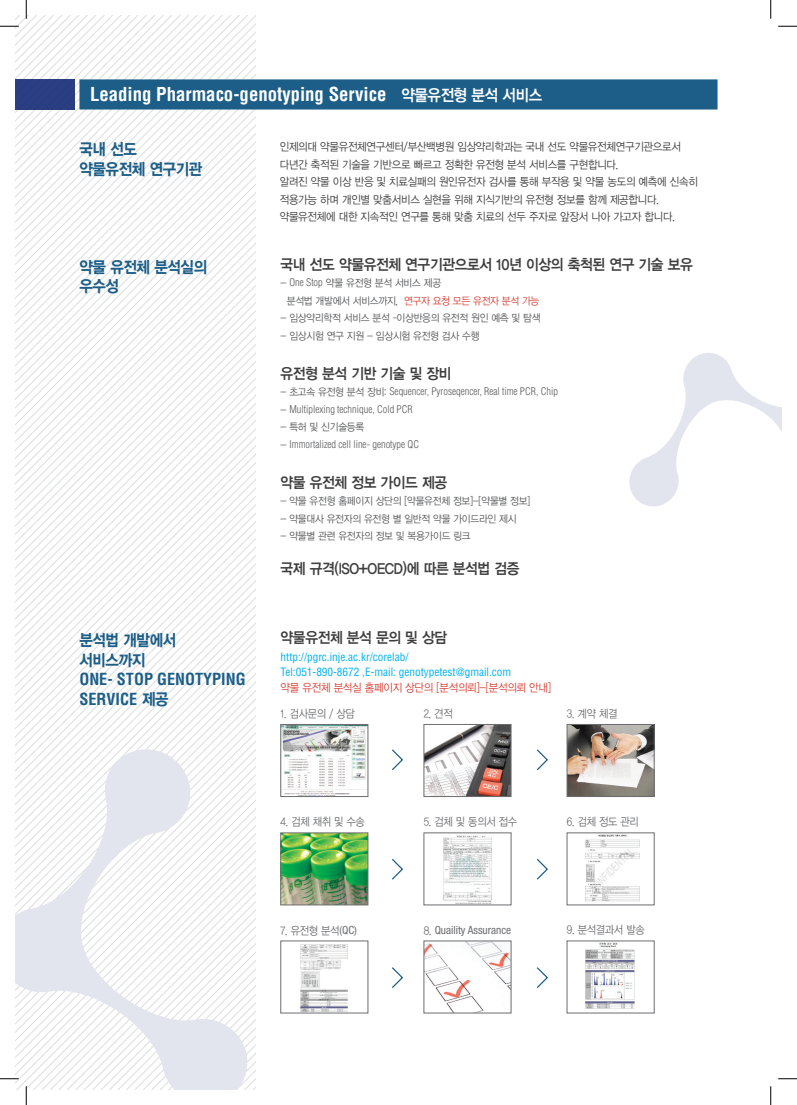
<style>
.page{position:relative;width:797px;height:1105px;background:#fff}
.page>*{position:absolute;margin:0;border:0;box-sizing:border-box;transform-origin:0 0}
.t1{font:700 condensed 18.75px "Helvetica LT Std";color:#fff}
.t2{font:16.25px/19.5px "YDVYGO15";letter-spacing:-.025em;color:#1d5e88;scale:.9 1}
.t3{font:700 condensed 16.25px/19.5px "Helvetica LT Std";color:#1d5e88}
.t4{font:15px "YDVYGO14";letter-spacing:-.025em;color:#3e3e3f;scale:.92 1}
.t5{font:11.25px/17.5px "YDVYGO12";letter-spacing:-.025em;color:#3e3e3f;scale:.92 1}
.t6{font:condensed 11.25px/15px "Helvetica LT Std";color:#00b3ef}
.t7{font:11.25px "YDVYGO12";letter-spacing:-.025em;color:#6c6d70;scale:.9 1}
.t8{font:11.25px "YDVYGO12";letter-spacing:-.025em;color:#d53f33;scale:.92 1}
.t9{font:condensed 11.25px "Helvetica Neue LT Std";color:#6c6d70}
.t10{font:10.38px/17.5px "YDVYGO12";letter-spacing:-.025em;color:#57585a;scale:.92 1}
.t11{font:300 condensed 10.38px "Helvetica LT Std";color:#57585a}
.s1{font-family:"YDVYGO14";font-weight:400;font-stretch:normal;font-size:16.25px}
.s2{font-family:"Helvetica LT Std";font-weight:300;font-stretch:condensed}
.s3{color:#d53f33}
.s4{font-family:"YDVYGO12";font-weight:400;font-stretch:normal}
.s5{font-family:"YDVYGO15";font-weight:400;font-stretch:normal}
.s6{font-family:"Helvetica Neue LT Std";font-stretch:condensed}
.s7{font-family:"YDVYGO12";font-stretch:normal}
</style>
<div class="page">
<svg style="left:16px;top:16px;width:240px;height:490px"></svg>
<svg style="left:16px;top:506px;width:240px;height:583px"></svg>
<svg style="left:16px;top:744px;width:237px;height:345px"></svg>
<svg style="left:629px;top:353px;width:152px;height:154px"></svg>
<svg style="left:392px;top:749px;width:11px;height:22px"></svg>
<svg style="left:392px;top:858px;width:11px;height:22px"></svg>
<svg style="left:392px;top:967px;width:11px;height:21px"></svg>
<svg style="left:536px;top:749px;width:12px;height:22px"></svg>
<svg style="left:536px;top:858px;width:12px;height:22px"></svg>
<svg style="left:536px;top:967px;width:12px;height:21px"></svg>
<svg style="left:280px;top:724px;width:88px;height:73px"></svg>
<img style="left:280px;top:832px;width:88px;height:73px">
<svg style="left:280px;top:941px;width:88px;height:72px"></svg>
<svg style="left:423px;top:724px;width:88px;height:73px"></svg>
<svg style="left:423px;top:832px;width:88px;height:73px"></svg>
<svg style="left:423px;top:941px;width:88px;height:72px"></svg>
<img style="left:566px;top:724px;width:88px;height:73px">
<svg style="left:566px;top:832px;width:88px;height:73px"></svg>
<svg style="left:566px;top:941px;width:88px;height:72px"></svg>
<img style="left:443px;top:835px;width:49px;height:68px">
<img style="left:585px;top:834px;width:55px;height:68px">
<img style="left:300px;top:944px;width:47px;height:67px">
<img style="left:585px;top:943px;width:49px;height:65px">
<div style="left:79px;top:79px;width:638px;height:31px;background:#1d5e88"></div>
<div style="left:16px;top:79px;width:59px;height:31px;background:#2b3e83"></div>
<svg style="left:0;top:25px;width:19px;height:2px"></svg>
<svg style="left:778px;top:25px;width:19px;height:2px"></svg>
<svg style="left:0;top:1078px;width:19px;height:1px"></svg>
<svg style="left:778px;top:1078px;width:19px;height:1px"></svg>
<svg style="left:25px;top:0;width:2px;height:19px"></svg>
<svg style="left:25px;top:1086px;width:2px;height:19px"></svg>
<svg style="left:770px;top:0;width:1px;height:19px"></svg>
<svg style="left:770px;top:1086px;width:1px;height:19px"></svg>
<h1 class="t1" style="left:90px;top:83px;width:453px">Leading Pharmaco-genotyping Service <span class="s1">약물유전형 분석 서비스</span></h1>
<h2 class="t2" style="left:79px;top:140px;width:138px">국내 선도 약물유전체 연구기관</h2>
<p class="t5" style="left:280px;top:138px;width:456px">인제의대 약물유전체연구센터/부산백병원 임상약리학과는 국내 선도 약물유전체연구기관으로서 다년간 축적된 기술을 기반으로 빠르고 정확한 유전형 분석 서비스를 구현합니다.<br>알려진 약물 이상 반응 및 치료실패의 원인유전자 검사를 통해 부작용 및 약물 농도의 예측에 신속히 적용가능 하며 개인별 맞춤서비스 실현을 위해 지식기반의 유전형 정보를 함께 제공합니다. 약물유전체에 대한 지속적인 연구를 통해 맞춤 치료의 선두 주자로 앞장서 나아 가고자 합니다.</p>
<h2 class="t2" style="left:79px;top:257px;width:143px">약물 유전체 분석실의 우수성</h2>
<h3 class="t4" style="left:280px;top:256px;width:449px">국내 선도 약물유전체 연구기관으로서 10년 이상의 축척된 연구 기술 보유</h3>
<p class="t10" style="left:287px;top:275px;width:276px;text-indent:-6px">- <span class="s2">One Stop</span> 약물 유전형 분석 서비스 제공<br>분석법 개발에서 서비스까지, <span class="s3">연구자 요청 모든 유전자 분석 가능</span></p>
<p class="t10" style="left:280px;top:310px;width:284px">- 임상약리학적 서비스 분석 –이상반응의 유전적 원인 예측 및 탐색</p>
<p class="t10" style="left:280px;top:327px;width:218px">- 임상시험 연구 지원 - 임상시험 유전형 검사 수행</p>
<h3 class="t4" style="left:280px;top:365px;width:187px">유전형 분석 기반 기술 및 장비</h3>
<p class="t11" style="left:280px;top:385px;width:279px"><span class="s4">- 초고속 유전형 분석 장비:</span> Sequencer, Pyroseqencer, Real time PCR, Chip</p>
<p class="t11" style="left:280px;top:402px;width:134px"><span class="s4">-</span> Multiplexing technique, Cold PCR</p>
<p class="t10" style="left:280px;top:418px;width:92px">- 특허 및 신기술등록</p>
<p class="t11" style="left:280px;top:437px;width:140px"><span class="s4">-</span> Immortalized cell line- genotype QC</p>
<h3 class="t4" style="left:280px;top:473px;width:182px">약물 유전체 정보 가이드 제공</h3>
<p class="t10" style="left:280px;top:492px;width:273px">- 약물 유전형 홈페이지 상단의 [약물유전체 정보]-[약물별 정보]</p>
<p class="t10" style="left:280px;top:510px;width:258px">- 약물대사 유전자의 유전형 별 일반적 약물 가이드라인 제시</p>
<p class="t10" style="left:280px;top:527px;width:208px">- 약물별 관련 유전자의 정보 및 복용가이드 링크</p>
<h3 class="t4" style="left:280px;top:560px;width:261px">국제 규격(ISO+OECD)에 따른 분석법 검증</h3>
<h2 class="t2" style="left:79px;top:630px;width:109px">분석법 개발에서 서비스까지</h2>
<h2 class="t3" style="left:79px;top:669px;width:168px">ONE- STOP GENOTYPING<br>SERVICE <span class="s5">제공</span></h2>
<h3 class="t4" style="left:280px;top:629px;width:182px">약물유전체 분석 문의 및 상담</h3>
<p class="t8" style="left:280px;top:681px;width:295px">약물 유전체 분석실 홈페이지 상단의 [분석의뢰]-[분석의뢰 안내]</p>
<p class="t6" style="left:280px;top:649px;width:232px">http://pgrc.inje.ac.kr/corelab/<br>Tel:051-890-8672 ,E-mail: genotypetest@gmail.com</p>
<p class="t7" style="left:280px;top:707px;width:84px">1. 검사문의 / 상담</p>
<p class="t7" style="left:424px;top:707px;width:34px">2. 견적</p>
<p class="t7" style="left:567px;top:707px;width:58px">3. 계약 체결</p>
<p class="t7" style="left:280px;top:815px;width:95px">4. 검체 채취 및 수송</p>
<p class="t7" style="left:424px;top:815px;width:105px">5. 검체 및 동의서 접수</p>
<p class="t7" style="left:567px;top:815px;width:82px">6. 검체 정도 관리</p>
<p class="t7" style="left:280px;top:924px;width:86px">7. 유전형 분석<span class="s6">(QC)</span></p>
<p class="t9" style="left:424px;top:924px;width:89px"><span class="s7">8.</span> Quaility Assurance</p>
<p class="t7" style="left:567px;top:923px;width:88px">9. 분석결과서 발송</p>
</div>
